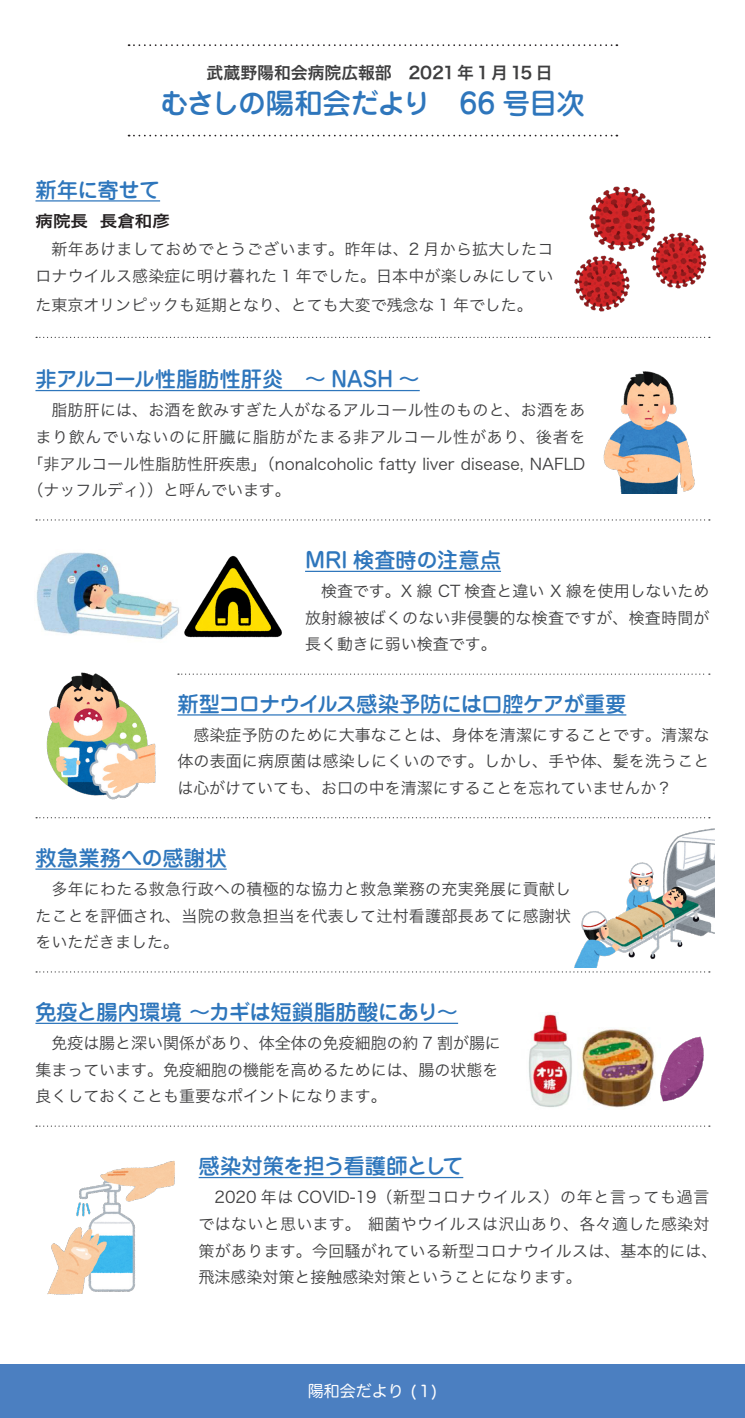
<style>
.page{position:relative;width:745px;height:1418px;background:#fff}
.page>*{position:absolute;margin:0;border:0;box-sizing:border-box;transform-origin:0 0}
.目次タイトル{font:500 28.38px "Jun 34 Pro";letter-spacing:-.04em;color:#2e76bc}
.目次ページ見出し{font:500 21.25px "Jun 34 Pro";letter-spacing:-.015em;color:#2e76bc}
.目次ページ見出し-2{font:500 21.25px "Jun 34 Pro";letter-spacing:-.04em;color:#2e76bc}
.目次ページ見出し-3{font:500 21.25px "Jun 34 Pro";letter-spacing:.005em;color:#2e76bc}
.目次タイトル広報部{font:16.88px "Hira Kaku Pro N W6";letter-spacing:-.005em;color:#3e3e3f}
.目次本文段落境界線{font:16px/26.6px "Hira Kaku Pro N W3";color:#3e3e3f;text-align:justify}
.本文{font:16px/26.6px "Hira Kaku Pro N W3";letter-spacing:.02em;color:#3e3e3f}
.目次本文段落境界線-2{font:16px "Hira Kaku Pro N W3";letter-spacing:.045em;color:#3e3e3f}
.t1{font:16px "Hira Maru Pro N W4";color:#fff}
.目次見出し肩書き{font:16px "Hira Kaku Pro W6";color:#231f20;scale:1.1 1}
</style>
<div class="page">
<div style="left:0;top:1363px;width:744px;height:54px;background:#4b7fc1"></div>
<svg style="left:128px;top:44px;width:489px;height:2px"></svg>
<svg style="left:128px;top:135px;width:489px;height:1px"></svg>
<hr style="left:35px;top:200px;width:125px;height:1px;background:#2e76bc">
<svg style="left:36px;top:337px;width:673px;height:1px"></svg>
<hr style="left:35px;top:390px;width:384px;height:1px;background:#2e76bc">
<svg style="left:36px;top:519px;width:673px;height:1px"></svg>
<hr style="left:305px;top:570px;width:195px;height:2px;background:#2e76bc">
<svg style="left:178px;top:673px;width:531px;height:1px"></svg>
<hr style="left:177px;top:714px;width:449px;height:1px;background:#2e76bc">
<svg style="left:36px;top:817px;width:673px;height:1px"></svg>
<hr style="left:35px;top:868px;width:191px;height:1px;background:#2e76bc">
<svg style="left:36px;top:971px;width:673px;height:1px"></svg>
<hr style="left:35px;top:1022px;width:423px;height:1px;background:#2e76bc">
<svg style="left:36px;top:1125px;width:673px;height:1px"></svg>
<hr style="left:198px;top:1176px;width:265px;height:2px;background:#2e76bc">
<img style="left:603px;top:371px;width:92px;height:122px">
<img style="left:36px;top:552px;width:144px;height:88px">
<img style="left:528px;top:1013px;width:44px;height:95px">
<img style="left:581px;top:1029px;width:74px;height:79px">
<img style="left:660px;top:1036px;width:44px;height:66px">
<img style="left:47px;top:1161px;width:128px;height:134px">
<img style="left:574px;top:186px;width:133px;height:126px">
<img style="left:46px;top:672px;width:110px;height:128px">
<img style="left:574px;top:828px;width:140px;height:139px">
<img style="left:184px;top:555px;width:98px;height:83px">
<p class="目次タイトル広報部" style="left:206px;top:57px;width:347px">武蔵野陽和会病院広報部　2021年 1月15 日</p>
<p class="目次タイトル" style="left:160px;top:80px;width:426px">むさしの陽和会だより　66 号目次</p>
<p class="目次ページ見出し" style="left:35px;top:173px;width:126px">新年に寄せて</p>
<p class="目次見出し肩書き" style="left:35px;top:206px;width:140px">病院長 長倉和彦　</p>
<p class="目次本文段落境界線" style="left:35px;top:235px;width:519px;text-align:right">新年あけましておめでとうございます。昨年は、2 月から拡大したコロナウイルス感染症に明け暮れた 1 年でした。日本中が楽しみにしてい</p>
<p class="目次本文段落境界線" style="left:35px;top:290px;width:498px">た東京オリンピックも延期となり、とても大変で残念な 1 年でした。</p>
<p class="目次ページ見出し" style="left:35px;top:362px;width:385px">非アルコール性脂肪性肝炎　〜 NASH 〜</p>
<p class="目次本文段落境界線" style="left:51px;top:396px;width:535px">脂肪肝には、お酒を飲みすぎた人がなるアルコール性のものと、お酒をあ</p>
<p class="目次本文段落境界線-2" style="left:35px;top:423px;width:551px">まり飲んでいないのに肝臓に脂肪がたまる非アルコール性があり、後者を</p>
<p class="目次本文段落境界線" style="left:27px;top:449px;width:559px">「非アルコール性脂肪性肝疾患」（nonalcoholic fatty liver disease, NAFLD</p>
<p class="目次本文段落境界線" style="left:27px;top:475px;width:265px">（ナッフルディ））と呼んでいます。</p>
<p class="目次ページ見出し" style="left:305px;top:543px;width:197px">MRI 検査時の注意点</p>
<p class="目次本文段落境界線" style="left:305px;top:576px;width:405px;text-indent:16px">検査です。X 線 CT 検査と違い X 線を使用しないため放射線被ばくのない非侵襲的な検査ですが、検査時間が長く動きに弱い検査です。</p>
<p class="目次ページ見出し-2" style="left:177px;top:687px;width:450px">新型コロナウイルス感染予防には口腔ケアが重要</p>
<p class="目次本文段落境界線" style="left:177px;top:720px;width:533px;text-indent:16px">感染症予防のために大事なことは、身体を清潔にすることです。清潔な体の表面に病原菌は感染しにくいのです。しかし、手や体、髪を洗うことは心がけていても、お口の中を清潔にすることを忘れていませんか？</p>
<p class="目次ページ見出し-3" style="left:35px;top:841px;width:192px">救急業務への感謝状</p>
<p class="目次本文段落境界線" style="left:35px;top:874px;width:537px;text-indent:16px">多年にわたる救急行政への積極的な協力と救急業務の充実発展に貢献したことを評価され、当院の救急担当を代表して辻村看護部長あてに感謝状をいただきました。</p>
<p class="目次ページ見出し" style="left:35px;top:995px;width:424px">免疫と腸内環境 〜カギは短鎖脂肪酸にあり〜</p>
<p class="目次本文段落境界線" style="left:35px;top:1028px;width:466px;text-align:left;text-indent:16px">免疫は腸と深い関係があり、体全体の免疫細胞の約 7 割が腸に集まっています。免疫細胞の機能を高めるためには、腸の状態を良くしておくことも重要なポイントになります。</p>
<p class="目次ページ見出し-2" style="left:198px;top:1149px;width:266px">感染対策を担う看護師として</p>
<p class="本文" style="left:198px;top:1182px;width:520px;text-indent:16px">2020 年は COVID-19（新型コロナウイルス）の年と言っても過言ではないと思います。細菌やウイルスは沢山あり、各々適した感染対策があります。今回騒がれている新型コロナウイルスは、基本的には、飛沫感染対策と接触感染対策ということになります。</p>
<p class="t1" style="left:308px;top:1376px;width:131px">陽和会だより ( 1)</p>
</div>
